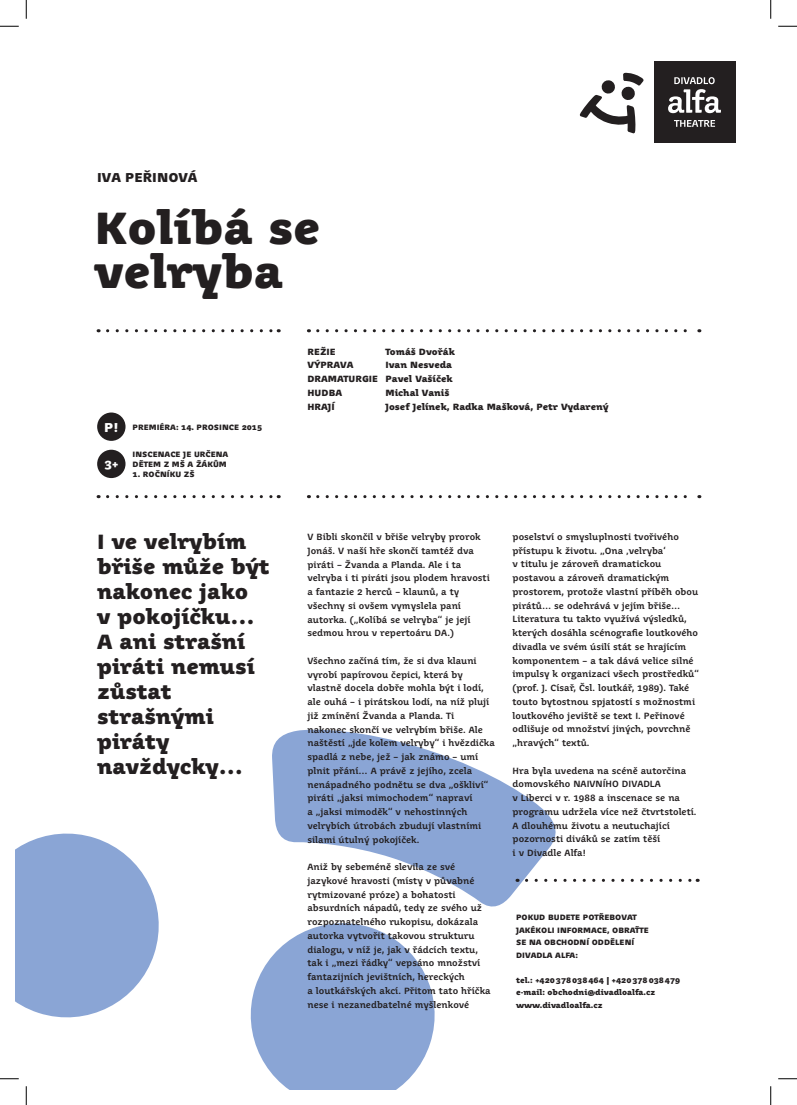
<style>
.page{position:relative;width:797px;height:1105px;background:#fff}
.page>*{position:absolute;margin:0;border:0;box-sizing:border-box;transform-origin:0 0}
.t1{font:500 43.75px/43.8px "Juvenis";color:#231f20}
.t2{font:500 20px/25px "Juvenis";color:#231f20}
.t3{font:500 12.5px "Juvenis";color:#231f20}
.t4{font:500 11.25px "Juvenis";color:#fff}
.t5{font:500 8.75px/13.8px "Juvenis";color:#231f20}
.t6{font:500 8.75px/13.8px "Juvenis";color:#231f20;text-align:justify}
.t7{font:500 7.5px/12.5px "Juvenis";color:#231f20}
.s1{font-size:12.5px;color:#fff}
</style>
<div class="page">
<svg style="left:272px;top:729px;width:284px;height:178px;fill:#8aa5d5"></svg>
<svg style="left:16px;top:833px;width:143px;height:185px"></svg>
<svg style="left:250px;top:923px;width:185px;height:166px;fill:#8aa5d5"></svg>
<div style="left:653px;top:62px;width:82px;height:81px;background:#231f20"></div>
<svg style="left:674px;top:120px;width:41px;height:7px"></svg>
<svg style="left:668px;top:77px;width:53px;height:36px"></svg>
<svg style="left:579px;top:73px;width:64px;height:61px"></svg>
<svg style="left:526px;top:879px;width:172px;height:3px"></svg>
<div style="left:97px;top:412px;width:28px;height:29px;background:#231f20;border-radius:50%"></div>
<div style="left:97px;top:450px;width:28px;height:28px;background:#231f20;border-radius:50%"></div>
<svg style="left:318px;top:495px;width:382px;height:3px"></svg>
<svg style="left:318px;top:329px;width:382px;height:3px"></svg>
<svg style="left:108px;top:495px;width:171px;height:3px"></svg>
<svg style="left:108px;top:329px;width:171px;height:3px"></svg>
<svg style="left:0;top:25px;width:19px;height:2px"></svg>
<svg style="left:778px;top:25px;width:19px;height:2px"></svg>
<svg style="left:0;top:1078px;width:19px;height:1px"></svg>
<svg style="left:778px;top:1078px;width:19px;height:1px"></svg>
<svg style="left:25px;top:0;width:2px;height:19px"></svg>
<svg style="left:25px;top:1086px;width:2px;height:19px"></svg>
<svg style="left:770px;top:0;width:1px;height:19px"></svg>
<svg style="left:770px;top:1086px;width:1px;height:19px"></svg>
<h3 class="t3" style="left:97px;top:169px;width:102px">IVA PEŘINOVÁ</h3>
<h1 class="t1" style="left:94px;top:207px;width:227px">Kolíbá se velryba</h1>
<p class="t6" style="left:307px;top:345px;width:30px">REŽIE</p>
<p class="t6" style="left:385px;top:345px;width:71px">Tomáš Dvořák</p>
<p class="t6" style="left:307px;top:358px;width:48px">VÝPRAVA</p>
<p class="t6" style="left:307px;top:358px;width:147px;text-indent:78px">Ivan Nesveda DRAMATURGIE Pavel Vašíček HUDBA</p>
<p class="t6" style="left:385px;top:386px;width:65px">Michal Vaniš</p>
<p class="t7" style="left:104px;top:421px;width:159px"><span class="s1">P!</span> PREMIÉRA: 14. PROSINCE 2015</p>
<p class="t4" style="left:104px;top:456px;width:15px">3+</p>
<p class="t7" style="left:133px;top:449px;width:97px;line-height:10px">INSCENACE JE URČENA<br>DĚTEM Z MŠ A ŽÁKŮM</p>
<p class="t7" style="left:133px;top:468px;width:64px">1. ROČNÍKU ZŠ</p>
<h2 class="t2" style="left:97px;top:529px;width:174px">I ve velrybím břiše může být nakonec jako<br>v pokojíčku…<br>A ani strašní piráti nemusí zůstat strašnými piráty navždycky…</h2>
<p class="t6" style="left:307px;top:400px;width:29px">HRAJÍ</p>
<p class="t6" style="left:385px;top:400px;width:224px">Josef Jelínek, Radka Mašková, Petr Vydarený</p>
<p class="t5" style="left:307px;top:530px;width:184px">V Bibli skončil v břiše velryby prorok Jonáš. V naší hře skončí tamtéž dva piráti – Žvanda a Planda. Ale i ta velryba i ti piráti jsou plodem hravosti a fantazie 2 herců – klaunů, a ty všechny si ovšem vymyslela paní autorka. („Kolíbá se velryba“ je její sedmou hrou v repertoáru DA.)</p>
<p class="t5" style="left:307px;top:654px;width:189px">Všechno začíná tím, že si dva klauni vyrobí papírovou čepici, která by vlastně docela dobře mohla být i lodí, ale ouhá – i pirátskou lodí, na níž plují již zmínění Žvanda a Planda. Ti nakonec skončí ve velrybím břiše. Ale naštěstí „jde kolem velryby“ i hvězdička spadlá z nebe, jež – jak známo – umí plnit přání… A právě z jejího, zcela nenápadného podnětu se dva „oškliví“ piráti „jaksi mimochodem“ napraví<br>a „jaksi mimoděk“ v nehostinných velrybích útrobách zbudují vlastními silami útulný pokojíček.</p>
<p class="t5" style="left:307px;top:860px;width:185px">Aniž by sebeméně slevila ze své jazykové hravosti (místy v půvabné rytmizované próze) a bohatosti absurdních nápadů, tedy ze svého už rozpoznatelného rukopisu, dokázala autorka vytvořit takovou strukturu dialogu, v níž je, jak v řádcích textu, tak i „mezi řádky“ vepsáno množství fantazijních jevištních, hereckých<br>a loutkářských akcí. Přitom tato hříčka nese i nezanedbatelné myšlenkové</p>
<p class="t5" style="left:512px;top:530px;width:188px">poselství o smysluplnosti tvořivého přístupu k životu. „Ona ‚velryba‘<br>v titulu je zároveň dramatickou postavou a zároveň dramatickým prostorem, protože vlastní příběh obou pirátů… se odehrává v jejím břiše… Literatura tu takto využívá výsledků, kterých dosáhla scénografie loutkového divadla ve svém úsilí stát se hrajícím komponentem – a tak dává velice silné impulsy k organizaci všech prostředků“ (prof. J. Císař, Čsl. loutkář, 1989). Také touto bytostnou spjatostí s možnostmi loutkového jeviště se text I. Peřinové odlišuje od množství jiných, povrchně „hravých“ textů.</p>
<p class="t5" style="left:512px;top:764px;width:185px">Hra byla uvedena na scéně autorčina domovského NAIVNÍHO DIVADLA<br>v Liberci v r. 1988 a inscenace se na programu udržela více než čtvrtstoletí.<br>A dlouhému životu a neutuchající pozornosti diváků se zatím těší<br>i v Divadle Alfa!</p>
<p class="t7" style="left:516px;top:911px;width:134px">POKUD BUDETE POTŘEBOVAT<br>JAKÉKOLI INFORMACE, OBRAŤTE<br>SE NA OBCHODNÍ ODDĚLENÍ<br>DIVADLA ALFA:</p>
<p class="t7" style="left:516px;top:974px;width:166px">tel.: +420378038464 | +420378038479 e-mail: obchodni@divadloalfa.cz www.divadloalfa.cz</p>
</div>
